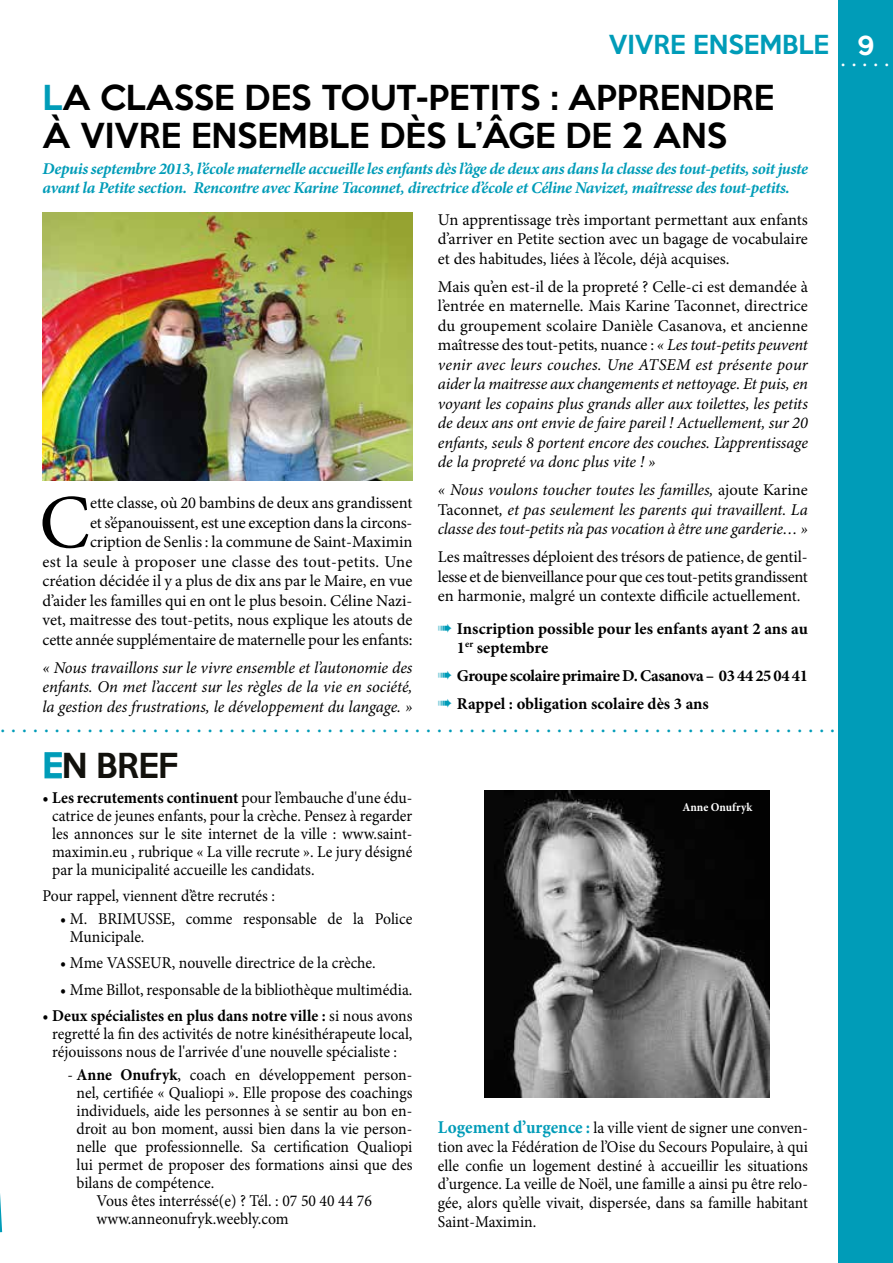
<style>
.page{position:relative;width:893px;height:1263px;background:#fff}
.page>*{position:absolute;margin:0;border:0;box-sizing:border-box;transform-origin:0 0}
.t1{font:76.5px "Minion Pro";color:#000}
.t2{font:500 31.5px/37.8px "Keep Calm";color:#000}
.t3{font:500 31.5px "Keep Calm";letter-spacing:-.02em;color:#12110c}
.t4{font:24px "Minion Pro";color:#009cb8}
.t5{font:500 24px "Keep Calm";color:#009cb8}
.t6{font:24px "Minion Pro";color:#fff}
.t7{font:500 24px "Keep Calm";color:#fff}
.t8{font:16.5px/18px "Minion Pro";color:#000;text-align:justify;scale:.95 1}
.t9{font:italic 16.5px/19.5px "Minion Pro";letter-spacing:-.01em;color:#000;text-align:justify}
.t10{font:16.5px/19.5px "Minion Pro";color:#000;text-align:justify}
.t11{font:italic 700 16.5px/19.8px "Minion Pro";letter-spacing:-.02em;color:#009cb8}
.t12{font:700 16.5px/19.5px "Minion Pro";letter-spacing:-.005em;color:#000}
.t13{font:700 12px "Minion Pro";color:#fff;scale:.95 1}
.s1{color:#009cb8}
.s2{font-style:normal}
.s3{font-weight:700}
.s4{font-weight:700;font-size:18px;color:#009cb8}
</style>
<div class="page">
<div style="left:838px;top:0;width:55px;height:1263px;background:#009cb8"></div>
<img style="left:43px;top:213px;width:369px;height:267px">
<img style="left:485px;top:791px;width:285px;height:306px">
<svg style="left:0;top:1193px;width:3px;height:40px"></svg>
<h3 class="t5" style="left:609px;top:24px;width:222px">VIVRE ENSEMBLE</h3>
<h3 class="t6" style="left:819px;top:43px;width:72px">. . . . . . .</h3>
<h3 class="t7" style="left:857px;top:24px;width:19px">9</h3>
<h2 class="t2" style="left:43px;top:76px;width:733px"><span class="s1">L</span>A CLASSE DES TOUT-PETITS : APPRENDRE<br>À VIVRE ENSEMBLE DÈS L’ÂGE DE 2 ANS</h2>
<p class="t11" style="left:43px;top:159px;width:767px">Depuis septembre 2013, l’école maternelle accueille les enfants dès l’âge de deux ans dans la classe des tout-petits, soit juste avant la Petite section. Rencontre avec Karine Taconnet, directrice d’école et Céline Navizet, maîtresse des tout-petits.</p>
<h1 class="t1" style="left:39px;top:471px;width:52px">C</h1>
<p class="t10" style="left:43px;top:493px;width:372px;text-align:right">ette classe, où 20 bambins de deux ans grandissent<br>et s’épanouissent, est une exception dans la circons&shy;cription de Senlis : la commune de Saint-Maximin<br>est la seule à proposer une classe des tout-petits. Une création décidée il y a plus de dix ans par le Maire, en vue d’aider les familles qui en ont le plus besoin. Céline Nazi&shy;vet, maitresse des tout-petits, nous explique les atouts de cette année supplémentaire de maternelle pour les enfants:</p>
<p class="t9" style="left:43px;top:658px;width:371px">« Nous travaillons sur le vivre ensemble et l’autonomie des enfants. On met l’accent sur les règles de la vie en société, la gestion des frustrations, le développement du langage. »</p>
<p class="t10" style="left:438px;top:210px;width:371px">Un apprentissage très important permettant aux enfants d’arriver en Petite section avec un bagage de vocabulaire et des habitudes, liées à l’école, déjà acquises.</p>
<p class="t9" style="left:438px;top:277px;width:371px"><span class="s2">Mais qu’en est-il de la propreté ? Celle-ci est demandée à l’entrée en maternelle. Mais Karine Taconnet, directrice du groupement scolaire Danièle Casanova, et ancienne maîtresse des tout-petits, nuance :</span> « Les tout-petits peuvent venir avec leurs couches. Une ATSEM est présente pour aider la maitresse aux changements et nettoyage. Et puis, en voyant les copains plus grands aller aux toilettes, les petits de deux ans ont envie de faire pareil ! Actuellement, sur 20 enfants, seuls 8 portent encore des couches. L’apprentissage de la propreté va donc plus vite ! »</p>
<p class="t9" style="left:438px;top:481px;width:371px">« Nous voulons toucher toutes les familles, <span class="s2">ajoute Karine Taconnet</span>, et pas seulement les parents qui travaillent. La classe des tout-petits n’a pas vocation à être une garderie… »</p>
<p class="t10" style="left:438px;top:547px;width:371px">Les maîtresses déploient des trésors de patience, de gentil&shy;lesse et de bienveillance pour que ces tout-petits grandissent en harmonie, malgré un contexte difficile actuellement.</p>
<p class="t12" style="left:457px;top:619px;width:352px;text-indent:-19px"><span class="s1">➠</span> Inscription possible pour les enfants ayant 2 ans au<br>1<sup>er</sup> septembre</p>
<p class="t12" style="left:438px;top:662px;width:371px;line-height:28px"><span class="s1">➠</span> Groupe scolaire primaire D. Casanova – 03 44 25 04 41 <span class="s1">➠</span> Rappel : obligation scolaire dès 3 ans</p>
<h3 class="t4" style="left:0;top:708px;width:881px">. . . . . . . . . . . . . . . . . . . . . . . . . . . . . . . . . . . . . . . . . . . . . . . . . . . . . . . . . . . . . . . . . . . . . . . . . . . . . . . . .</h3>
<h2 class="t3" style="left:43px;top:738px;width:137px"><span class="s1">E</span>N BREF</h2>
<p class="t8" style="left:52px;top:789px;width:381px;text-indent:-10px"><span class="s3">• Les recrutements continuent</span> pour l’embauche d'une édu&shy;catrice de jeunes enfants, pour la crèche. Pensez à regarder les annonces sur le site internet de la ville : www.saint&shy;maximin.eu , rubrique « La ville recrute ». Le jury désigné par la municipalité accueille les candidats.</p>
<p class="t8" style="left:43px;top:887px;width:246px">Pour rappel, viennent d’être recrutés :</p>
<p class="t8" style="left:70px;top:909px;width:362px;text-indent:-10px">• M. BRIMUSSE, comme responsable de la Police<br>Municipale.</p>
<p class="t8" style="left:60px;top:954px;width:334px">• Mme VASSEUR, nouvelle directrice de la crèche.</p>
<p class="t8" style="left:60px;top:980px;width:372px">• Mme Billot, responsable de la bibliothèque multimédia.</p>
<p class="t8" style="left:43px;top:1007px;width:391px;text-align:center">• <span class="s3">Deux spécialistes en plus dans notre ville :</span> si nous avons regretté la fin des activités de notre kinésithérapeute local, réjouissons nous de l'arrivée d'une nouvelle spécialiste :</p>
<p class="t8" style="left:67px;top:1065px;width:365px">- <span class="s3">Anne Onufryk</span>, coach en développement person-</p>
<p class="t8" style="left:77px;top:1083px;width:355px">nel, certifiée « Qualiopi ». Elle propose des coachings</p>
<p class="t8" style="left:77px;top:1101px;width:355px">individuels, aide les personnes à se sentir au bon en-</p>
<p class="t8" style="left:77px;top:1119px;width:355px">droit au bon moment, aussi bien dans la vie person-</p>
<p class="t8" style="left:77px;top:1137px;width:355px">nelle que professionnelle. Sa certification Qualiopi</p>
<p class="t8" style="left:77px;top:1155px;width:355px">lui permet de proposer des formations ainsi que des</p>
<p class="t8" style="left:77px;top:1173px;width:146px">bilans de compétence.</p>
<p class="t8" style="left:97px;top:1191px;width:291px">Vous êtes interréssé(e) ? Tél. : 07 50 40 44 76</p>
<p class="t8" style="left:97px;top:1209px;width:204px">www.anneonufryk.weebly.com</p>
<p class="t13" style="left:682px;top:800px;width:75px">Anne Onufryk</p>
<p class="t8" style="left:438px;top:1118px;width:391px;line-height:18.8px"><span class="s4">Logement d’urgence :</span> la ville vient de signer une conven&shy;tion avec la Fédération de l’Oise du Secours Populaire, à qui elle confie un logement destiné à accueillir les situations d’urgence. La veille de Noël, une famille a ainsi pu être relo&shy;gée, alors qu’elle vivait, dispersée, dans sa famille habitant Saint-Maximin.</p>
</div>
